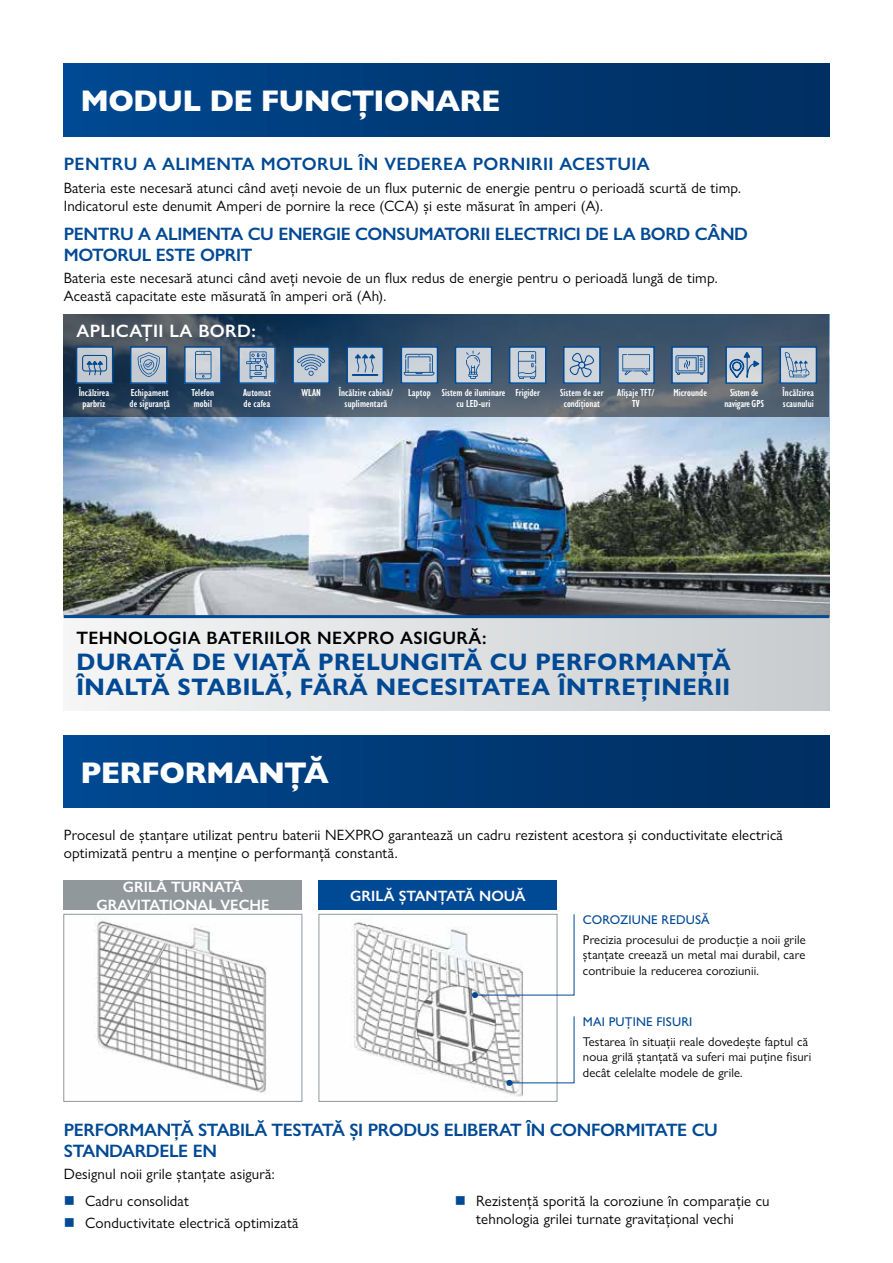
<style>
.page{position:relative;width:893px;height:1263px;background:#fff}
.page>*{position:absolute;margin:0;border:0;box-sizing:border-box;transform-origin:0 0}
.t1{font:800 30px "Gill Sans Nova";letter-spacing:-.01em;color:#fff}
.t2{font:700 24px/25.5px "Gill Sans Nova";letter-spacing:.02em;color:#004994}
.t3{font:600 18px/21px "Gill Sans Nova";letter-spacing:-.02em;color:#004994}
.t4{font:600 18px "Gill Sans Nova";letter-spacing:.02em;color:#004994}
.t5{font:600 18px "Gill Sans Nova";letter-spacing:.02em;color:#000}
.t6{font:600 18px "Gill Sans Nova";letter-spacing:.02em;color:#fff}
.t7{font:15px/18px "Gill Sans Nova";letter-spacing:.01em;color:#000}
.t8{font:600 15px/18px "Gill Sans Nova";color:#fff;text-align:center}
.t9{font:12.75px/15.8px "Gill Sans Nova";letter-spacing:.01em;color:#000;text-align:justify}
.t10{font:500 12.75px "Gill Sans Nova";letter-spacing:.01em;color:#004994}
.t11{font:600 condensed 10.5px/10.5px "Gill Sans Nova";letter-spacing:.01em;color:#fff}
.t12{font:600 condensed 10.5px/10.5px "Gill Sans Nova";letter-spacing:-.02em;color:#fff;text-align:center}
.s1{color:#004994}
</style>
<div class="page">
<img style="left:64px;top:417px;width:765px;height:198px">
<svg style="left:64px;top:315px;width:765px;height:102px;background:#3d5166"></svg>
<div style="left:618px;top:347px;width:36px;height:36px;background:#d0d5da"></div>
<div style="left:617px;top:346px;width:38px;height:38px;border:2px solid #004994"></div>
<svg style="left:622px;top:354px;width:28px;height:21px"></svg>
<div style="left:672px;top:347px;width:36px;height:36px;background:#cfd5da"></div>
<div style="left:671px;top:346px;width:38px;height:38px;border:2px solid #004994"></div>
<svg style="left:675px;top:355px;width:30px;height:20px"></svg>
<div style="left:77px;top:347px;width:36px;height:36px;background:#c4cad0"></div>
<div style="left:76px;top:346px;width:37px;height:38px;border:2px solid #004994"></div>
<svg style="left:87px;top:361px;width:16px;height:15px"></svg>
<div style="left:82px;top:355px;width:25px;height:16px;border:1px solid #004994;border-radius:3px"></div>
<svg style="left:133px;top:349px;width:32px;height:32px"></svg>
<div style="left:130px;top:346px;width:38px;height:38px;border:2px solid #004994"></div>
<svg style="left:137px;top:352px;width:23px;height:25px"></svg>
<svg style="left:187px;top:349px;width:32px;height:32px"></svg>
<div style="left:184px;top:346px;width:38px;height:38px;border:2px solid #004994"></div>
<svg style="left:195px;top:351px;width:16px;height:28px"></svg>
<div style="left:239px;top:347px;width:36px;height:36px;background:#c9cfd6"></div>
<div style="left:238px;top:346px;width:38px;height:38px;border:2px solid #004994"></div>
<svg style="left:246px;top:351px;width:22px;height:28px"></svg>
<div style="left:293px;top:347px;width:36px;height:36px;background:#c8cfd6"></div>
<div style="left:292px;top:346px;width:38px;height:38px;border:2px solid #004994"></div>
<svg style="left:297px;top:354px;width:28px;height:22px"></svg>
<div style="left:347px;top:347px;width:36px;height:36px;background:#c9d0d8"></div>
<div style="left:346px;top:346px;width:38px;height:38px;border:2px solid #004994"></div>
<hr style="left:353px;top:374px;width:24px;height:2px;background:#004994">
<svg style="left:355px;top:354px;width:20px;height:18px"></svg>
<svg style="left:404px;top:349px;width:31px;height:32px"></svg>
<div style="left:401px;top:346px;width:37px;height:38px;border:2px solid #004994"></div>
<svg style="left:404px;top:354px;width:30px;height:22px"></svg>
<div style="left:455px;top:347px;width:37px;height:36px;background:#ced4d9"></div>
<div style="left:455px;top:346px;width:37px;height:38px;border:2px solid #004994"></div>
<svg style="left:466px;top:351px;width:14px;height:28px"></svg>
<svg style="left:512px;top:349px;width:31px;height:32px"></svg>
<div style="left:509px;top:346px;width:37px;height:38px;border:2px solid #004994"></div>
<svg style="left:518px;top:351px;width:18px;height:28px"></svg>
<div style="left:780px;top:347px;width:36px;height:36px;background:#d1d5d9"></div>
<div style="left:779px;top:346px;width:38px;height:38px;border:2px solid #004994"></div>
<svg style="left:785px;top:352px;width:24px;height:25px"></svg>
<div style="left:726px;top:347px;width:36px;height:36px;background:#d0d5da"></div>
<div style="left:725px;top:346px;width:38px;height:38px;border:2px solid #004994"></div>
<svg style="left:730px;top:352px;width:29px;height:27px"></svg>
<div style="left:564px;top:347px;width:36px;height:36px;background:#cfd5da"></div>
<div style="left:563px;top:346px;width:38px;height:38px;border:2px solid #004994"></div>
<svg style="left:569px;top:352px;width:25px;height:26px"></svg>
<img style="left:94px;top:919px;width:173px;height:175px">
<div style="left:63px;top:914px;width:239px;height:188px;border:1px solid #91989c"></div>
<img style="left:351px;top:922px;width:173px;height:175px">
<div style="left:319px;top:914px;width:238px;height:188px;border:1px solid #91989c"></div>
<svg style="left:472px;top:913px;width:103px;height:85px"></svg>
<svg style="left:506px;top:1015px;width:69px;height:71px"></svg>
<div style="left:64px;top:736px;width:765px;height:72px;background:linear-gradient(to right,#004890,#002d5e)"></div>
<div style="left:64px;top:617px;width:765px;height:93px;background:linear-gradient(to right,#f6f6f6,#c8ccce)"></div>
<div style="left:64px;top:64px;width:765px;height:72px;background:linear-gradient(to right,#004890,#002d5e)"></div>
<div style="left:64px;top:880px;width:238px;height:30px;background:#91989c"></div>
<div style="left:319px;top:880px;width:238px;height:30px;background:#004994"></div>
<hr style="left:64px;top:615px;width:765px;height:3px;background:#004994">
<h1 class="t1" style="left:81px;top:82px;width:421px">MODUL DE FUNCŢIONARE</h1>
<p class="t4" style="left:64px;top:153px;width:587px">PENTRU A ALIMENTA MOTORUL ÎN VEDEREA PORNIRII ACESTUIA</p>
<p class="t7" style="left:64px;top:178px;width:679px">Bateria este necesară atunci când aveţi nevoie de un flux puternic de energie pentru o perioadă scurtă de timp.<br>Indicatorul este denumit Amperi de pornire la rece (CCA) şi este măsurat în amperi (A).</p>
<p class="t3" style="left:64px;top:223px;width:686px">PENTRU A ALIMENTA CU ENERGIE CONSUMATORII ELECTRICI DE LA BORD CÂND<br>MOTORUL ESTE OPRIT</p>
<p class="t7" style="left:64px;top:269px;width:655px">Bateria este necesară atunci când aveţi nevoie de un flux redus de energie pentru o perioadă lungă de timp.<br>Această capacitate este măsurată în amperi oră (Ah).</p>
<p class="t6" style="left:77px;top:320px;width:181px">APLICAŢII LA BORD:</p>
<p class="t11" style="left:79px;top:387px;width:32px;text-align:center">Încălzirea parbriz</p>
<p class="t11" style="left:130px;top:387px;width:42px">Echipament de siguranţă</p>
<p class="t11" style="left:192px;top:387px;width:24px">Telefon mobil</p>
<p class="t11" style="left:243px;top:387px;width:29px">Automat de cafea</p>
<p class="t11" style="left:301px;top:387px;width:21px">WLAN</p>
<p class="t11" style="left:339px;top:387px;width:56px;text-align:center">Încălzire cabină/ suplimentară</p>
<p class="t11" style="left:457px;top:387px;width:50px;text-indent:-49px">Laptop Sistem de iluminare cu LED-uri</p>
<p class="t11" style="left:515px;top:387px;width:26px">Frigider</p>
<p class="t11" style="left:560px;top:387px;width:45px;text-align:center">Sistem de aer condiţionat</p>
<p class="t11" style="left:617px;top:387px;width:39px;text-align:center">Afişaje TFT/<br>TV</p>
<p class="t11" style="left:673px;top:387px;width:35px">Microunde</p>
<p class="t11" style="left:783px;top:387px;width:33px">Încălzirea scaunului</p>
<p class="t12" style="left:724px;top:387px;width:41px">Sistem de navigare GPS</p>
<p class="t5" style="left:77px;top:627px;width:411px">TEHNOLOGIA BATERIILOR NEXPRO ASIGURĂ:</p>
<h2 class="t2" style="left:77px;top:649px;width:656px">DURATĂ DE VIAŢĂ PRELUNGITĂ CU PERFORMANŢĂ<br>ÎNALTĂ STABILĂ, FĂRĂ NECESITATEA ÎNTREŢINERII</h2>
<h1 class="t1" style="left:81px;top:754px;width:249px">PERFORMANŢĂ</h1>
<p class="t7" style="left:64px;top:826px;width:721px">Procesul de ştanţare utilizat pentru baterii NEXPRO garantează un cadru rezistent acestora şi conductivitate electrică optimizată pentru a menţine o performanţă constantă.</p>
<p class="t8" style="left:96px;top:877px;width:175px">GRILĂ TURNATĂ<br>GRAVITAŢIONAL VECHE</p>
<p class="t8" style="left:350px;top:886px;width:177px">GRILĂ ŞTANŢATĂ NOUĂ</p>
<p class="t10" style="left:583px;top:911px;width:128px">COROZIUNE REDUSĂ</p>
<p class="t9" style="left:583px;top:931px;width:224px">Precizia procesului de producţie a noii grile ştanţate creează un metal mai durabil, care contribuie la reducerea coroziunii.</p>
<p class="t10" style="left:583px;top:1013px;width:111px">MAI PUŢINE FISURI</p>
<p class="t9" style="left:583px;top:1033px;width:230px;text-align:left">Testarea în situaţii reale dovedeşte faptul că noua grilă ştanţată va suferi mai puţine fisuri decât celelalte modele de grile.</p>
<p class="t3" style="left:64px;top:1119px;width:656px">PERFORMANŢĂ STABILĂ TESTATĂ ŞI PRODUS ELIBERAT ÎN CONFORMITATE CU<br>STANDARDELE EN</p>
<p class="t7" style="left:64px;top:1165px;width:212px">Designul noii grile ştanţate asigură:</p>
<p class="t7" style="left:64px;top:1191px;width:127px"><span class="s1">■</span> Cadru consolidat</p>
<p class="t7" style="left:64px;top:1213px;width:236px"><span class="s1">■</span> Conductivitate electrică optimizată</p>
<p class="t7" style="left:476px;top:1191px;width:295px;text-indent:-21px"><span class="s1">■</span> Rezistenţă sporită la coroziune în comparaţie cu tehnologia grilei turnate gravitaţional vechi</p>
</div>
